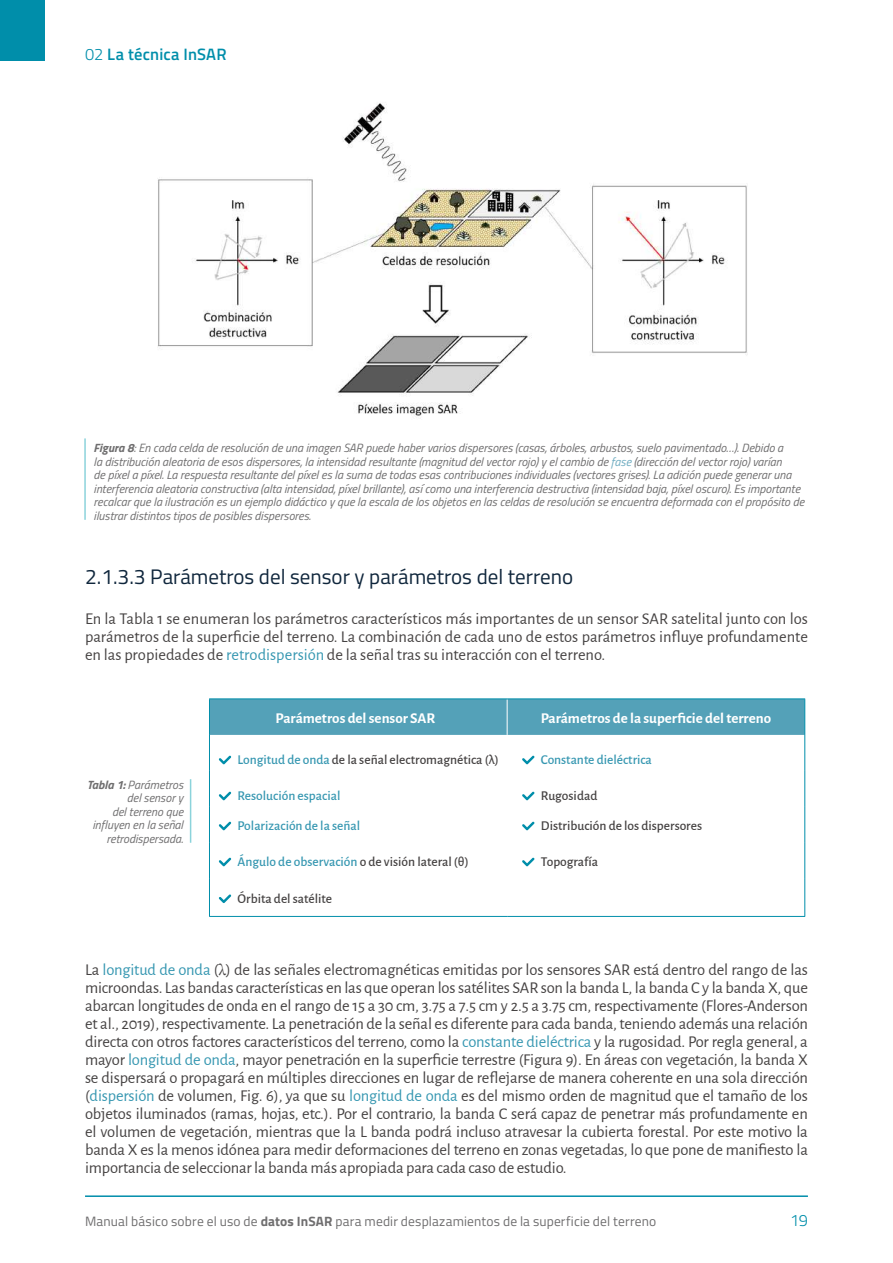
<style>
.page{position:relative;width:893px;height:1263px;background:#fff}
.page>*{position:absolute;margin:0;border:0;box-sizing:border-box;transform-origin:0 0}
.t1{font:21px "Titillium Web";color:#0f263c}
.t2{font:16.5px/18px "Alegreya Sans";letter-spacing:-.01em;color:#454242;text-align:justify}
.t3{font:600 16.5px "Titillium Web";letter-spacing:.015em;color:#008eaa}
.t4{font:300 16.5px "Titillium Web";color:#008eaa}
.t5{font:700 15px "Alegreya Sans";color:#fff}
.t6{font:500 13.5px "Alegreya Sans";color:#454242}
.t7{font:500 13.5px "Alegreya Sans";color:#3697b1}
.t8{font:13.5px "Titillium Web";letter-spacing:.01em;color:#6f6e6f}
.t9{font:italic 12px/13.5px "Titillium Web";color:#6f6e6f}
.s1{font-weight:300}
.s2{font-weight:700}
.s3{color:#6eacc1}
.s4{color:#3697b1}
.s5{color:#454242}
.s6{font-family:"Garamond Math"}
</style>
<div class="page">
<hr style="left:85px;top:1195px;width:723px;height:2px;background:#008eaa">
<div style="left:0;top:0;width:45px;height:60px;background:#008eaa"></div>
<img style="left:158px;top:103px;width:589px;height:316px">
<div style="left:210px;top:699px;width:594px;height:36px;background:#54a1b8"></div>
<hr style="left:507px;top:699px;width:1px;height:36px;background:#fff">
<hr style="left:209px;top:699px;width:1px;height:36px;background:#008eaa">
<hr style="left:209px;top:698px;width:298px;height:1px;background:#008eaa">
<hr style="left:507px;top:698px;width:298px;height:1px;background:#008eaa">
<hr style="left:804px;top:699px;width:1px;height:36px;background:#008eaa">
<hr style="left:209px;top:735px;width:1px;height:36px;background:#008eaa">
<hr style="left:804px;top:735px;width:1px;height:36px;background:#008eaa">
<hr style="left:209px;top:771px;width:1px;height:36px;background:#008eaa">
<hr style="left:804px;top:771px;width:1px;height:36px;background:#008eaa">
<hr style="left:209px;top:807px;width:1px;height:36px;background:#008eaa">
<hr style="left:804px;top:807px;width:1px;height:36px;background:#008eaa">
<hr style="left:209px;top:843px;width:1px;height:36px;background:#008eaa">
<hr style="left:804px;top:843px;width:1px;height:36px;background:#008eaa">
<hr style="left:209px;top:879px;width:1px;height:37px;background:#008eaa">
<hr style="left:209px;top:916px;width:298px;height:1px;background:#008eaa">
<hr style="left:804px;top:879px;width:1px;height:37px;background:#008eaa">
<hr style="left:507px;top:916px;width:298px;height:1px;background:#008eaa">
<svg style="left:219px;top:755px;width:12px;height:9px"></svg>
<svg style="left:522px;top:755px;width:13px;height:9px"></svg>
<svg style="left:219px;top:791px;width:12px;height:9px"></svg>
<svg style="left:522px;top:791px;width:13px;height:9px"></svg>
<svg style="left:219px;top:821px;width:12px;height:9px"></svg>
<svg style="left:522px;top:821px;width:13px;height:9px"></svg>
<svg style="left:219px;top:857px;width:12px;height:9px"></svg>
<svg style="left:522px;top:857px;width:13px;height:9px"></svg>
<svg style="left:219px;top:894px;width:12px;height:9px"></svg>
<hr style="left:84px;top:438px;width:2px;height:82px;background:#8bd3db">
<hr style="left:190px;top:779px;width:1px;height:64px;background:#8bd3db">
<p class="t3" style="left:85px;top:42px;width:143px"><span class="s1">02</span> La técnica InSAR</p>
<p class="t9" style="left:94px;top:440px;width:712px"><span class="s2">Figura 8</span>: En cada celda de resolución de una imagen SAR puede haber varios dispersores (casas, árboles, arbustos, suelo pavimentado…). Debido a<br>la distribución aleatoria de esos dispersores, la intensidad resultante (magnitud del vector rojo) y el cambio de <span class="s3">fase</span> (dirección del vector rojo) varían<br>de píxel a píxel. La respuesta resultante del píxel es la suma de todas esas contribuciones individuales (vectores grises). La adición puede generar una interferencia aleatoria constructiva (alta intensidad, píxel brillante), así como una interferencia destructiva (intensidad baja, píxel oscuro). Es importante recalcar que la ilustración es un ejemplo didáctico y que la escala de los objetos en las celdas de resolución se encuentra deformada con el propósito de ilustrar distintos tipos de posibles dispersores.</p>
<p class="t1" style="left:85px;top:561px;width:490px">2.1.3.3 Parámetros del sensor y parámetros del terreno</p>
<p class="t2" style="left:85px;top:608px;width:724px">En la Tabla 1 se enumeran los parámetros característicos más importantes de un sensor SAR satelital junto con los parámetros de la superficie del terreno. La combinación de cada uno de estos parámetros influye profundamente en las propiedades de <span class="s4">retrodispersión</span> de la señal tras su interacción con el terreno.</p>
<p class="t9" style="left:87px;top:777px;width:98px;text-align:right"><span class="s2">Tabla 1:</span> Parámetros del sensor y<br>del terreno que influyen en la señal retrodispersada.</p>
<p class="t5" style="left:275px;top:707px;width:161px">Parámetros del sensor SAR</p>
<p class="t5" style="left:541px;top:707px;width:232px">Parámetros de la superficie del terreno</p>
<p class="t6" style="left:238px;top:750px;width:263px"><span class="s4">Longitud de onda</span> de la señal electromagnética (λ)</p>
<p class="t7" style="left:541px;top:750px;width:113px">Constante dieléctrica</p>
<p class="t7" style="left:238px;top:786px;width:104px">Resolución espacial</p>
<p class="t6" style="left:541px;top:786px;width:58px">Rugosidad</p>
<p class="t7" style="left:238px;top:816px;width:124px">Polarización de la señal</p>
<p class="t6" style="left:541px;top:816px;width:163px">Distribución de los dispersores</p>
<p class="t7" style="left:238px;top:852px;width:233px">Ángulo de observación <span class="s5">o de visión lateral (θ)</span></p>
<p class="t6" style="left:541px;top:852px;width:59px">Topografía</p>
<p class="t6" style="left:238px;top:889px;width:96px">Órbita del satélite</p>
<p class="t2" style="left:85px;top:959px;width:724px">La <span class="s4">longitud de onda</span> (<span class="s6">λ</span>) de las señales electromagnéticas emitidas por los sensores SAR está dentro del rango de las microondas. Las bandas características en las que operan los satélites SAR son la banda L, la banda C y la banda X, que abarcan longitudes de onda en el rango de 15 a 30 cm, 3.75 a 7.5 cm y 2.5 a 3.75 cm, respectivamente (Flores-Anderson et al., 2019), respectivamente. La penetración de la señal es diferente para cada banda, teniendo además una relación directa con otros factores característicos del terreno, como la <span class="s4">constante dieléctrica</span> y la rugosidad. Por regla general, a mayor <span class="s4">longitud de onda</span>, mayor penetración en la superficie terrestre (Figura 9). En áreas con vegetación, la banda X se dispersará o propagará en múltiples direcciones en lugar de reflejarse de manera coherente en una sola dirección (<span class="s4">dispersión</span> de volumen, Fig. 6), ya que su <span class="s4">longitud de onda</span> es del mismo orden de magnitud que el tamaño de los objetos iluminados (ramas, hojas, etc.). Por el contrario, la banda C será capaz de penetrar más profundamente en el volumen de vegetación, mientras que la L banda podrá incluso atravesar la cubierta forestal. Por este motivo la banda X es la menos idónea para medir deformaciones del terreno en zonas vegetadas, lo que pone de manifiesto la importancia de seleccionar la banda más apropiada para cada caso de estudio.</p>
<p class="t8" style="left:85px;top:1212px;width:573px">Manual básico sobre el uso de <span class="s2">datos InSAR</span> para medir desplazamientos de la superficie del terreno</p>
<p class="t4" style="left:790px;top:1208px;width:19px">19</p>
</div>
